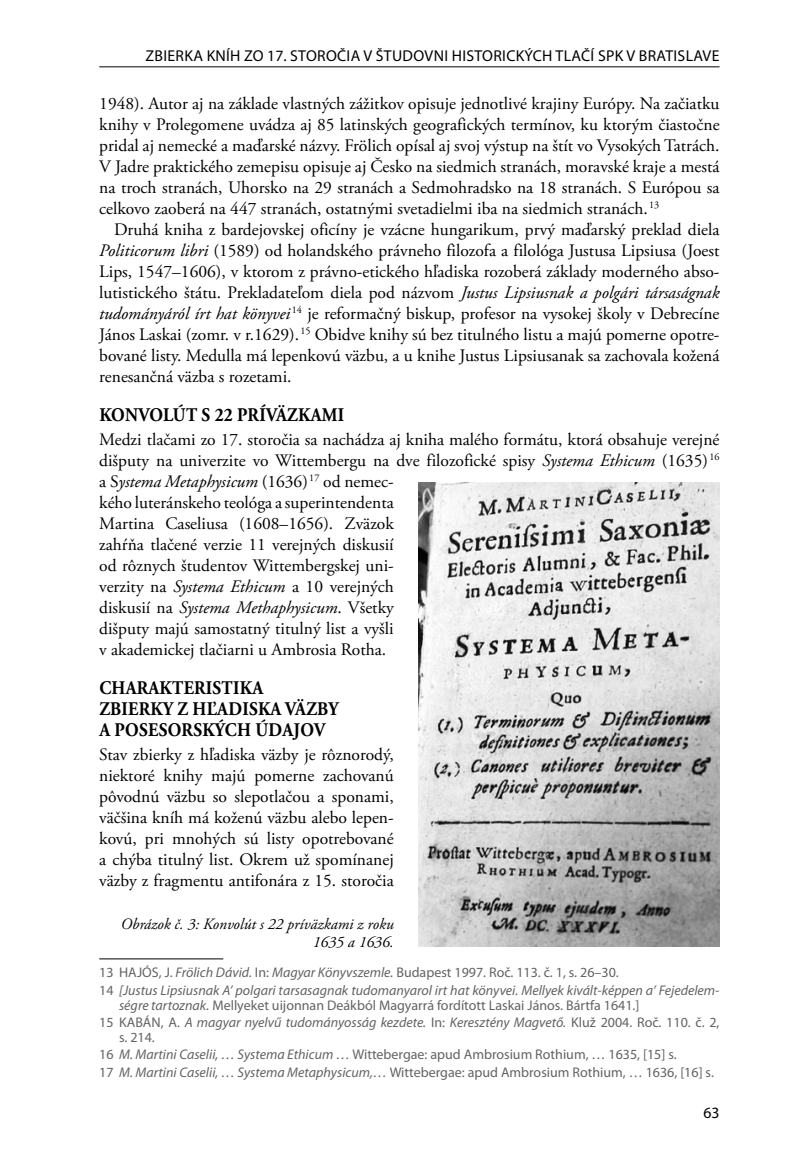
<style>
.page{position:relative;width:794px;height:1166px;background:#fff}
.page>*{position:absolute;margin:0;border:0;box-sizing:border-box;transform-origin:0 0}
.t1{font:700 19.25px/21px "Adobe Garamond Pro";letter-spacing:.015em;color:#000;scale:.9 1}
.t2{font:17.5px/21px "Adobe Garamond Pro";color:#000;text-align:justify}
.t3{font:15.75px "Myriad Pro";letter-spacing:.02em;color:#000}
.t4{font:italic 15.75px/17.5px "Adobe Garamond Pro";color:#000;text-align:right}
.t5{font:14px/17.3px "Myriad Pro";color:#636362}
.t6{font:italic 14px/17.3px "Myriad Pro";color:#636362}
.s1{font-style:italic}
.s2{font-style:normal}
</style>
<div class="page">
<hr style="left:99px;top:66px;width:620px;height:1px;background:#000">
<hr style="left:99px;top:958px;width:124px;height:1px;background:#000">
<img style="left:418px;top:482px;width:301px;height:464px">
<p class="t3" style="left:146px;top:46px;width:18px">Zbierka</p>
<p class="t3" style="left:207px;top:46px;width:9px">kníh</p>
<p class="t3" style="left:244px;top:46px;width:56px">zo 17. storočia</p>
<p class="t3" style="left:363px;top:46px;width:31px">v Študovni</p>
<p class="t3" style="left:452px;top:46px;width:10px">historických</p>
<p class="t3" style="left:555px;top:46px;width:9px">tlačí</p>
<p class="t3" style="left:598px;top:46px;width:59px">SPK v Bratislave</p>
<p class="t2" style="left:99px;top:94px;width:622px">1948). Autor aj na základe vlastných zážitkov opisuje jednotlivé krajiny Európy. Na začiatku knihy v Prolegomene uvádza aj 85 latinských geografických termínov, ku ktorým čiastočne pridal aj nemecké a maďarské názvy. Frölich opísal aj svoj výstup na štít vo Vysokých Tatrách.<br>V Jadre praktického zemepisu opisuje aj Česko na siedmich stranách, moravské kraje a mestá na troch stranách, Uhorsko na 29 stranách a Sedmohradsko na 18 stranách. S Európou sa celkovo zaoberá na 447 stranách, ostatnými svetadielmi iba na siedmich stranách.<sup>13</sup></p>
<p class="t2" style="left:99px;top:220px;width:622px;text-indent:15px">Druhá kniha z bardejovskej oficíny je vzácne hungarikum, prvý maďarský preklad diela <span class="s1">Politicorum libri</span> (1589) od holandského právneho filozofa a filológa Justusa Lipsiusa (Joest Lips, 1547–1606), v ktorom z právno-etického hľadiska rozoberá základy moderného abso&shy;lutistického štátu. Prekladateľom diela pod názvom <span class="s1">Justus Lipsiusnak a polgári társaságnak tudományáról írt hat könyvei</span> <sup>14</sup> je reformačný biskup, profesor na vysokej školy v Debrecíne János Laskai (zomr. v r.1629).<sup>15</sup> Obidve knihy sú bez titulného listu a majú pomerne opotre&shy;bované listy. Medulla má lepenkovú väzbu, a u knihe Justus Lipsiusanak sa zachovala kožená renesančná väzba s rozetami.</p>
<p class="t1" style="left:99px;top:404px;width:273px">KONVOLÚT S 22 PRÍVÄZKAMI</p>
<p class="t2" style="left:99px;top:430px;width:622px;text-align:left">Medzi tlačami zo 17. storočia sa nachádza aj kniha malého formátu, ktorá obsahuje verejné dišputy na univerzite vo Wittembergu na dve filozofické spisy <span class="s1">Systema Ethicum</span> (1635) <sup>16 </sup>a S<span class="s1">ystema Metaphysicum</span> (1636)<sup>17</sup> od nemec-<br>kého luteránskeho teológa a superintendenta<br>Martina Caseliusa (1608–1656). Zväzok<br>zahŕňa tlačené verzie 11 verejných diskusií<br>od rôznych študentov Wittembergskej uni-<br>verzity na <span class="s1">Systema Ethicum</span> a 10 verejných<br>diskusií na <span class="s1">Systema Methaphysicum</span>. Všetky<br>dišputy majú samostatný titulný list a vyšli<br>v akademickej tlačiarni u Ambrosia Rotha.</p>
<p class="t1" style="left:99px;top:677px;width:256px">CHARAKTERISTIKA<br>ZBIERKY Z HĽAD ISKA VÄZBY<br>A POSESORSKÝCH ÚDAJOV</p>
<p class="t2" style="left:99px;top:745px;width:296px">Stav zbierky z hľadiska väzby je rôznorodý, niektoré knihy majú pomerne zachovanú pôvodnú väzbu so slepotlačou a sponami, väčšina kníh má koženú väzbu alebo lepen&shy;kovú, pri mnohých sú listy opotrebované a chýba titulný list. Okrem už spomínanej väzby z fragmentu antifonára z 15. storočia</p>
<p class="t4" style="left:121px;top:916px;width:274px">Obrázok č. 3: Konvolút s 22 príväzkami z roku<br>1635 a 1636.</p>
<p class="t6" style="left:99px;top:964px;width:622px"><span class="s2">13 HAJÓS, J.</span> Frölich Dávid. <span class="s2">In:</span> Magyar Könyvszemle. <span class="s2">Budapest 1997. Roč. 113. č. 1, s. 26–30.<br>14</span> [Justus Lipsiusnak A’ polgari tarsasagnak tudomanyarol irt hat könyvei. Mellyek kivált-képpen a’ Fejedelem-</p>
<p class="t5" style="left:99px;top:996px;width:622px;text-indent:20px"><span class="s1">ségre tartoznak.</span> Mellyeket uijonnan Deákból Magyarrá fordított Laskai János. Bártfa 1641.]<br>15 KABÁN, A. <span class="s1">A magyar nyelvű tudományosság kezdete.</span> In: <span class="s1">Keresztény Magvető.</span> Kluž 2004. Roč. 110. č. 2,</p>
<p class="t5" style="left:99px;top:1028px;width:616px;text-indent:20px">s. 214.<br>16 <span class="s1">M. Martini Caselii, … Systema Ethicum …</span> Wittebergae: apud Ambrosium Rothium, … 1635, [15] s.<br>17 <span class="s1">M. Martini Caselii, … Systema Metaphysicum,…</span> Wittebergae: apud Ambrosium Rothium, … 1636, [16] s.</p>
<p class="t3" style="left:703px;top:1103px;width:18px">63</p>
</div>
